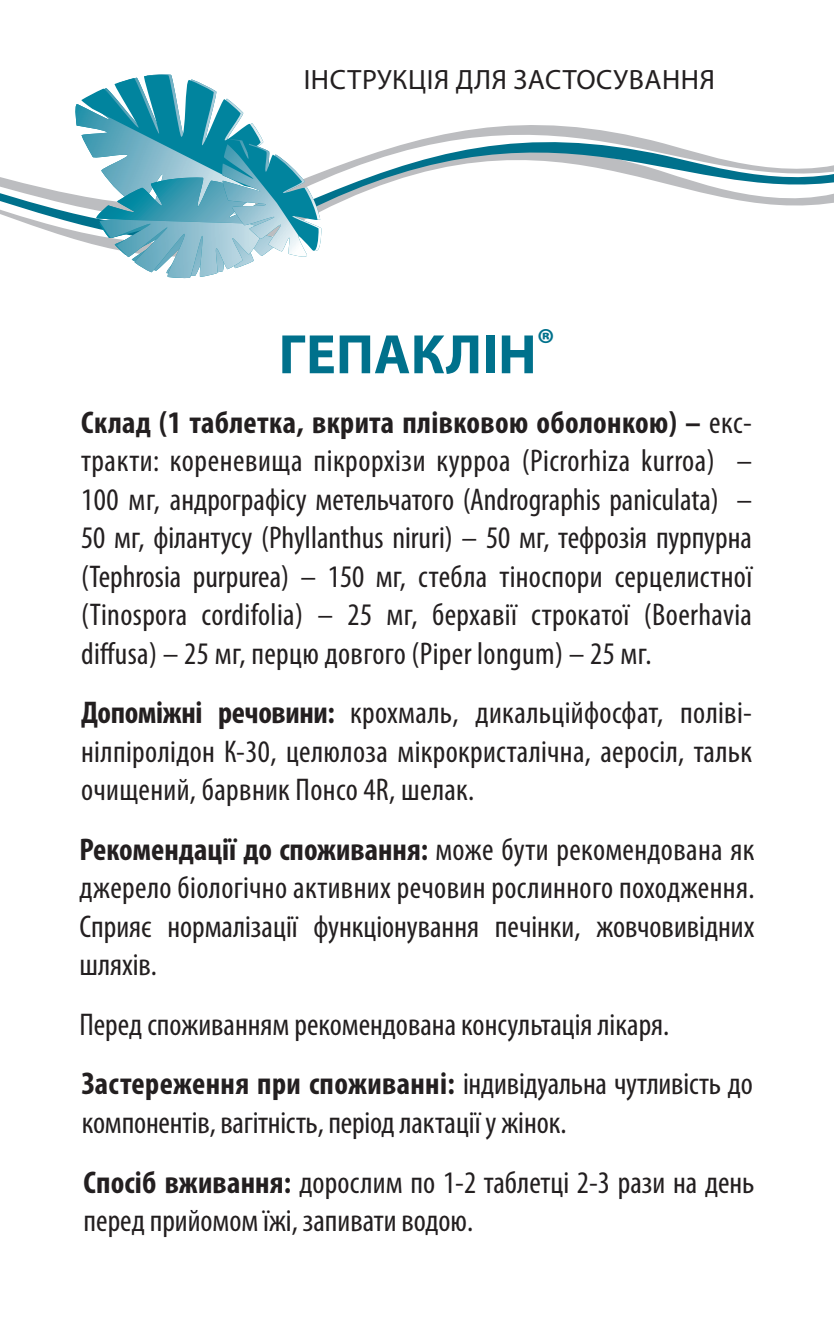
<style>
.page{position:relative;width:834px;height:1330px;background:#fff}
.page>*{position:absolute;margin:0;border:0;box-sizing:border-box;transform-origin:0 0}
.t1{font:700 56px "Myriad Pro";color:#00718c}
.t2{font:condensed 31.5px/38.5px "Myriad Pro";color:#231f20;text-align:justify}
.t3{font:28px "Myriad Pro";letter-spacing:.02em;color:#231f20}
.s1{font-weight:700}
</style>
<div class="page">
<svg style="left:0;top:125px;width:833px;height:154px"></svg>
<svg style="left:74px;top:74px;width:247px;height:204px"></svg>
<p class="t3" style="left:303px;top:62px;width:413px">Інструкція для застосування</p>
<h1 class="t1" style="left:278px;top:318px;width:278px">ГЕПАКЛІН<sup>®</sup></h1>
<p class="t2" style="left:81px;top:403px;width:672px"><span class="s1">Склад (1 таблетка, вкрита плівковою оболонкою) –</span> екс&shy;тракти: кореневища пікрорхізи курроа (Picrorhiza kurroa) – 100 мг, андрографісу метельчатого (Andrographis paniculata) – 50 мг, філантусу (Phyllanthus niruri) – 50 мг, тефрозія пурпурна (Tephrosia purpurea) – 150 мг, стебла тіноспори серцелистної (Tinospora cordifolia) – 25 мг, берхавії строкатої (Boerhavia diffusa) – 25 мг, перцю довгого (Piper longum) – 25 мг.</p>
<p class="t2" style="left:81px;top:693px;width:672px"><span class="s1">Допоміжні речовини:</span> крохмаль, дикальційфосфат, поліві&shy;нілпіролідон К-30, целюлоза мікрокристалічна, аеросіл, тальк очищений, барвник Понсо 4R, шелак.</p>
<p class="t2" style="left:79px;top:830px;width:676px"><span class="s1">Рекомендації до споживання:</span> може бути рекомендована як джерело біологічно активних речовин рослинного походження.<br>Сприяє нормалізації функціонування печінки, жовчовивідних шляхів.</p>
<p class="t2" style="left:79px;top:994px;width:674px;line-height:59.5px">Перед споживанням рекомендована консультація лікаря.<br><span class="s1">Застереження при споживанні:</span> індивідуальна чутливість до</p>
<p class="t2" style="left:82px;top:1092px;width:674px;line-height:59.5px">компонентів, вагітність, період лактації у жінок.<br><span class="s1">Спосіб вживання:</span> дорослим по 1-2 таблетці 2-3 рази на день</p>
<p class="t2" style="left:84px;top:1200px;width:391px">перед прийомом їжі, запивати водою.</p>
</div>
